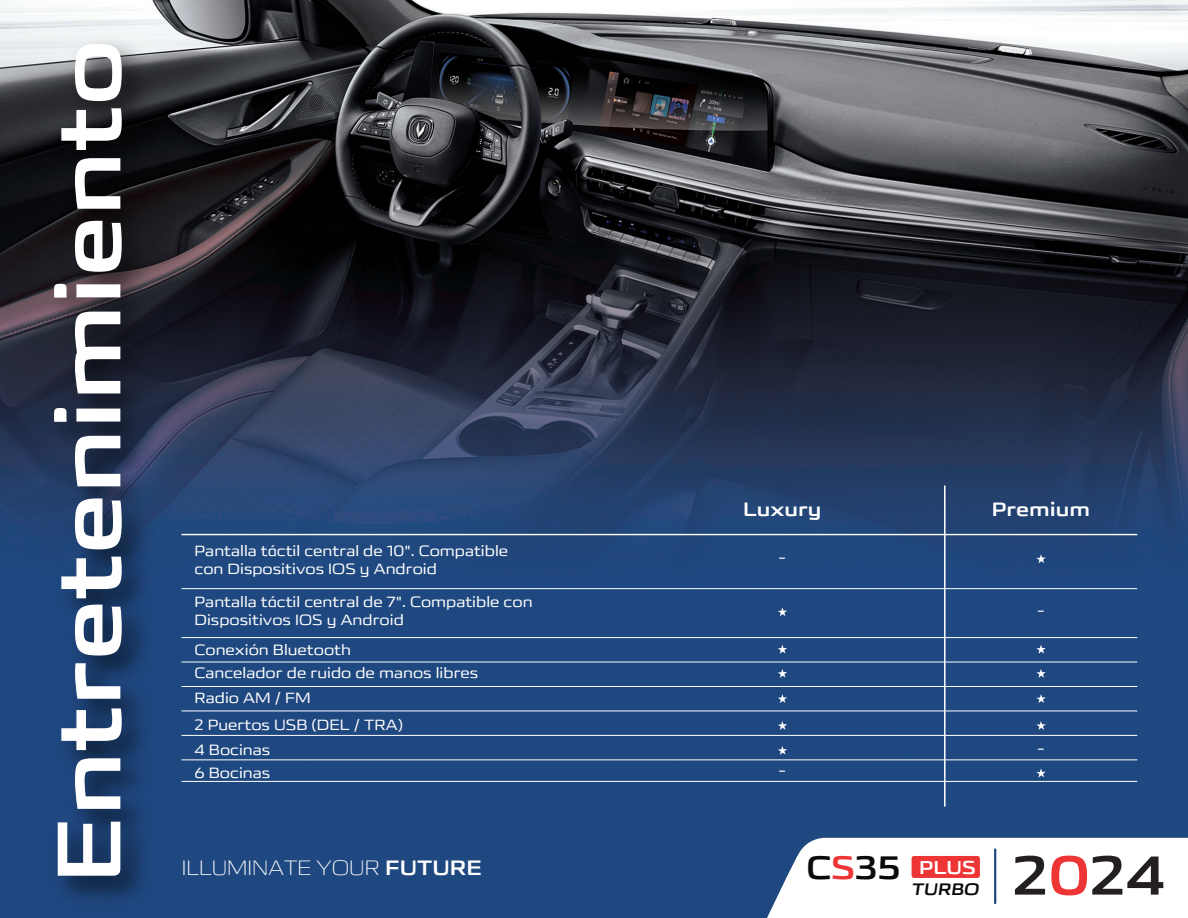
<style>
.page{position:relative;width:1188px;height:918px;background:#fff}
.page>*{position:absolute;margin:0;border:0;box-sizing:border-box;transform-origin:0 0}
.t1{font:90.75px "CHANGANUNITYPES B GB1 0";color:#fff}
.t2{font:55.2px "CHANGANUNITYPES B GB1 0";color:#231f20}
.t3{font:32.7px "CHANGANUNITYPES B GB1 0";color:#0b090c}
.t4{font:21px "CHANGANUNITYPES L GB1 0";color:#fff}
.t5{font:19.5px "CHANGANUNITYPES B GB1 0";color:#fff}
.t6{font:18.75px "CHANGANUNITYPES B GB1 0";color:#fff}
.t7{font:16.8px "CHANGANUNITYPES B GB1 0";color:#0b090c}
.t8{font:15px/18px "CHANGANUNITYPES R GB1 0";color:#fff}
.s1{font-family:"CHANGANUNITYPES B GB1 0"}
.s2{color:#ee3536}
</style>
<div class="page">
<img style="left:0;top:0;width:1188px;height:918px">
<hr style="left:182px;top:534px;width:955px;height:1px;background:#fff">
<hr style="left:944px;top:485px;width:2px;height:322px;background:#fff">
<hr style="left:182px;top:588px;width:955px;height:1px;background:#fff">
<hr style="left:182px;top:637px;width:955px;height:1px;background:#fff">
<hr style="left:182px;top:662px;width:955px;height:1px;background:#fff">
<hr style="left:182px;top:686px;width:955px;height:1px;background:#fff">
<hr style="left:182px;top:711px;width:955px;height:1px;background:#fff">
<hr style="left:182px;top:735px;width:955px;height:1px;background:#fff">
<hr style="left:182px;top:760px;width:955px;height:1px;background:#fff">
<hr style="left:182px;top:781px;width:955px;height:1px;background:#fff">
<svg style="left:762px;top:838px;width:426px;height:80px"></svg>
<div style="left:912px;top:856px;width:68px;height:22px;background:#ee3536;border-radius:3px"></div>
<hr style="left:994px;top:849px;width:2px;height:54px;background:#204881">
<svg style="left:778px;top:669px;width:9px;height:9px"></svg>
<svg style="left:1036px;top:669px;width:10px;height:9px"></svg>
<svg style="left:778px;top:694px;width:9px;height:9px"></svg>
<svg style="left:778px;top:721px;width:9px;height:9px"></svg>
<svg style="left:778px;top:746px;width:9px;height:9px"></svg>
<svg style="left:778px;top:645px;width:9px;height:9px"></svg>
<svg style="left:1036px;top:694px;width:10px;height:9px"></svg>
<svg style="left:1036px;top:721px;width:10px;height:9px"></svg>
<svg style="left:1036px;top:645px;width:10px;height:9px"></svg>
<svg style="left:778px;top:607px;width:9px;height:9px"></svg>
<img style="left:28px;top:25px;width:167px;height:893px">
<svg style="left:1036px;top:554px;width:10px;height:9px"></svg>
<svg style="left:1036px;top:769px;width:10px;height:9px"></svg>
<h1 class="t1" style="left:34px;top:883px;width:846px;rotate:-90deg">Entretenimiento</h1>
<p class="t8" style="left:195px;top:542px;width:315px">Pantalla táctil central de 10". Compatible con Dispositivos IOS y Android</p>
<p class="t8" style="left:195px;top:593px;width:340px">Pantalla táctil central de 7". Compatible con<br>Dispositivos IOS y Android</p>
<p class="t8" style="left:195px;top:637px;width:285px;line-height:24.3px">Conexión Bluetooth<br>Cancelador de ruido de manos libres<br>Radio AM / FM</p>
<p class="t8" style="left:195px;top:712px;width:210px;line-height:24.8px">2 Puertos USB (DEL / TRA)<br>4 Bocinas</p>
<p class="t8" style="left:195px;top:763px;width:77px">6 Bocinas</p>
<h3 class="t4" style="left:182px;top:855px;width:302px">ILLUMINATE YOUR <span class="s1">FUTURE</span></h3>
<h3 class="t5" style="left:743px;top:497px;width:80px">Luxury</h3>
<h3 class="t5" style="left:992px;top:497px;width:100px">Premium</h3>
<p class="t8" style="left:779px;top:549px;width:8px">-</p>
<p class="t8" style="left:1038px;top:602px;width:8px">-</p>
<p class="t8" style="left:779px;top:762px;width:8px">-</p>
<p class="t8" style="left:1038px;top:740px;width:8px">-</p>
<h3 class="t3" style="left:806px;top:848px;width:95px">C<span class="s2">S</span>35</h3>
<p class="t6" style="left:919px;top:856px;width:58px">PLUS</p>
<h2 class="t2" style="left:1013px;top:842px;width:155px">2<span class="s2">0</span>24</h2>
<p class="t7" style="left:911px;top:879px;width:72px">TURBO</p>
</div>
